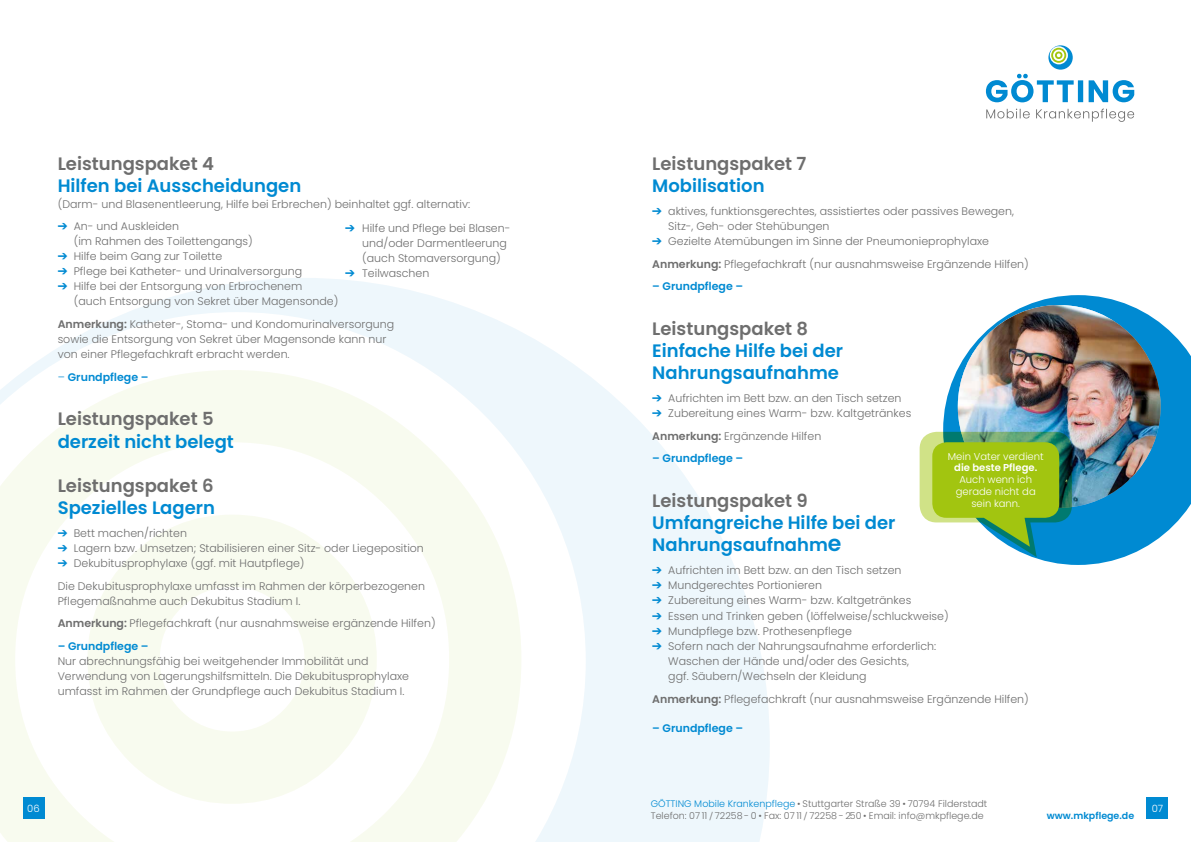
<style>
.page{position:relative;width:1191px;height:842px;background:#fff}
.page>*{position:absolute;margin:0;border:0;box-sizing:border-box;transform-origin:0 0}
.t1{font:600 18px/22.2px "Poppins";color:#008ad2}
.t2{font:600 18px "Poppins";color:#6e6e6e}
.t3{font:300 11px/15px "Poppins";color:#6e6e6e}
.t4{font:600 11px "Poppins";color:#008ad2}
.t5{font:300 10px/12px "Poppins";color:#fff;text-align:center}
.t6{font:600 10px "Poppins";color:#fff}
.t7{font:300 9.5px/12px "Poppins";color:#6e6e6e}
.t8{font:600 9.5px "Poppins";color:#008ad2}
.s1{color:#008ad2}
.s2{font-weight:600}
.s3{font-weight:300}
.s4{font-size:22px}
.s5{font-size:7.6px}
</style>
<div class="page">
<svg style="left:26px;top:278px;width:744px;height:564px;fill:#eef7fc"></svg>
<svg style="left:0;top:370px;width:521px;height:472px;fill:#f8fbf3"></svg>
<div style="left:23px;top:798px;width:21px;height:21px;background:#008ad2"></div>
<div style="left:1146px;top:798px;width:22px;height:21px;background:#008ad2"></div>
<svg style="left:986px;top:109px;width:148px;height:13px"></svg>
<svg style="left:986px;top:45px;width:148px;height:57px"></svg>
<svg style="left:997px;top:295px;width:194px;height:270px;fill:#008ad2"></svg>
<img style="left:957px;top:305px;width:203px;height:203px;border-radius:101px">
<img style="left:919px;top:322px;width:222px;height:235px">
<h1 class="t2" style="left:58px;top:153px;width:158px">Leistungspaket 4</h1>
<h1 class="t1" style="left:58px;top:175px;width:245px">Hilfen bei Ausscheidungen</h1>
<p class="t3" style="left:58px;top:196px;width:414px">(Darm- und Blasenentleerung, Hilfe bei Erbrechen) beinhaltet ggf. alternativ:</p>
<p class="t3" style="left:74px;top:219px;width:180px;text-indent:-16px"><span class="s1">➔</span> An- und Auskleiden<br>(im Rahmen des Toilettengangs)</p>
<p class="t3" style="left:58px;top:249px;width:166px"><span class="s1">➔</span> Hilfe beim Gang zur Toilette</p>
<p class="t3" style="left:58px;top:264px;width:246px"><span class="s1">➔</span> Pflege bei Katheter- und Urinalversorgung</p>
<p class="t3" style="left:74px;top:279px;width:266px;text-indent:-16px"><span class="s1">➔</span> Hilfe bei der Entsorgung von Erbrochenem<br>(auch Entsorgung von Sekret über Magensonde)</p>
<p class="t3" style="left:58px;top:316px;width:338px"><span class="s2">Anmerkung:</span> Katheter-, Stoma- und Kondomurinalversorgung sowie die Entsorgung von Sekret über Magensonde kann nur von einer Pflegefachkraft erbracht werden.</p>
<p class="t4" style="left:58px;top:371px;width:92px"><span class="s3">–</span> Grundpflege –</p>
<h1 class="t2" style="left:58px;top:409px;width:157px">Leistungspaket 5</h1>
<h1 class="t1" style="left:58px;top:430px;width:178px">derzeit nicht belegt</h1>
<h1 class="t2" style="left:58px;top:475px;width:157px">Leistungspaket 6</h1>
<h1 class="t1" style="left:58px;top:497px;width:159px">Spezielles Lagern</h1>
<p class="t3" style="left:58px;top:526px;width:131px"><span class="s1">➔</span> Bett machen/richten</p>
<p class="t3" style="left:58px;top:541px;width:368px"><span class="s1">➔</span> Lagern bzw. Umsetzen; Stabilisieren einer Sitz- oder Liegeposition</p>
<p class="t3" style="left:58px;top:552px;width:369px;line-height:22.5px"><span class="s1">➔</span> Dekubitusprophylaxe (ggf. mit Hautpflege)<br>Die Dekubitusprophylaxe umfasst im Rahmen der körperbezogenen</p>
<p class="t3" style="left:58px;top:589px;width:379px;line-height:22.9px">Pflegemaßnahme auch Dekubitus Stadium I.<br><span class="s2">Anmerkung:</span> Pflegefachkraft (nur ausnahmsweise ergänzende Hilfen)</p>
<p class="t4" style="left:58px;top:640px;width:92px">– Grundpflege –</p>
<p class="t3" style="left:58px;top:654px;width:353px">Nur abrechnungsfähig bei weitgehender Immobilität und<br>Verwendung von Lagerungshilfsmitteln. Die Dekubitusprophylaxe umfasst im Rahmen der Grundpflege auch Dekubitus Stadium I.</p>
<p class="t3" style="left:362px;top:220px;width:150px;text-indent:-17px"><span class="s1">➔</span> Hilfe und Pflege bei Blasen&shy;und/oder Darmentleerung (auch Stomaversorgung)</p>
<p class="t3" style="left:345px;top:266px;width:86px"><span class="s1">➔</span> Teilwaschen</p>
<h1 class="t2" style="left:652px;top:153px;width:156px">Leistungspaket 7</h1>
<h1 class="t1" style="left:652px;top:175px;width:114px">Mobilisation</h1>
<p class="t3" style="left:668px;top:204px;width:347px;text-indent:-16px"><span class="s1">➔</span> aktives, funktionsgerechtes, assistiertes oder passives Bewegen,<br>Sitz-, Geh- oder Stehübungen</p>
<p class="t3" style="left:652px;top:230px;width:378px;line-height:22.9px"><span class="s1">➔</span> Gezielte Atemübungen im Sinne der Pneumonieprophylaxe<br><span class="s2">Anmerkung:</span> Pflegefachkraft (nur ausnahmsweise Ergänzende Hilfen)</p>
<p class="t4" style="left:652px;top:280px;width:92px">– Grundpflege –</p>
<h1 class="t2" style="left:652px;top:318px;width:157px">Leistungspaket 8</h1>
<h1 class="t1" style="left:652px;top:340px;width:192px">Einfache Hilfe bei der<br>Nahrungsaufnahme</h1>
<p class="t3" style="left:652px;top:391px;width:251px"><span class="s1">➔</span> Aufrichten im Bett bzw. an den Tisch setzen</p>
<p class="t3" style="left:652px;top:402px;width:260px;line-height:22.9px"><span class="s1">➔</span> Zubereitung eines Warm- bzw. Kaltgetränkes<br><span class="s2">Anmerkung:</span> Ergänzende Hilfen</p>
<p class="t4" style="left:652px;top:452px;width:92px">– Grundpflege –</p>
<h1 class="t2" style="left:652px;top:490px;width:157px">Leistungspaket 9</h1>
<h1 class="t1" style="left:652px;top:512px;width:245px">Umfangreiche Hilfe bei der<br>Nahrungsaufnahm<span class="s4">e</span></h1>
<p class="t3" style="left:652px;top:563px;width:251px"><span class="s1">➔</span> Aufrichten im Bett bzw. an den Tisch setzen</p>
<p class="t3" style="left:652px;top:578px;width:171px"><span class="s1">➔</span> Mundgerechtes Portionieren</p>
<p class="t3" style="left:652px;top:593px;width:260px"><span class="s1">➔</span> Zubereitung eines Warm- bzw. Kaltgetränkes</p>
<p class="t3" style="left:652px;top:608px;width:298px"><span class="s1">➔</span> Essen und Trinken geben (löffelweise/schluckweise)</p>
<p class="t3" style="left:652px;top:623px;width:201px"><span class="s1">➔</span> Mundpflege bzw. Prothesenpflege</p>
<p class="t3" style="left:668px;top:639px;width:269px;text-indent:-16px"><span class="s1">➔</span> Sofern nach der Nahrungsaufnahme erforderlich:<br>Waschen der Hände und/oder des Gesichts,<br>ggf. Säubern/Wechseln der Kleidung</p>
<p class="t3" style="left:652px;top:692px;width:378px"><span class="s2">Anmerkung:</span> Pflegefachkraft (nur ausnahmsweise Ergänzende Hilfen)</p>
<p class="t4" style="left:652px;top:722px;width:92px">– Grundpflege –</p>
<p class="t5" style="left:947px;top:451px;width:97px">Mein Vater verdient</p>
<p class="t6" style="left:954px;top:461px;width:84px">die beste Pflege.</p>
<p class="t5" style="left:955px;top:473px;width:81px">Auch wenn ich gerade nicht da sein kann.</p>
<p class="t7" style="left:651px;top:798px;width:338px"><span class="s1">GÖTTING Mobile Krankenpflege</span> • Stuttgarter Straße 39 • 70794 Filderstadt<br>Telefon: 07 11 <span class="s5">/</span> 72258 - 0 • Fax: 07 11 <span class="s5">/</span> 72258 - 250 • Email: info@mkpflege.de</p>
<p class="t5" style="left:27px;top:803px;width:14px">06</p>
<p class="t5" style="left:1151px;top:803px;width:13px">07</p>
<p class="t8" style="left:1047px;top:810px;width:89px">www.mkpflege.de</p>
</div>
